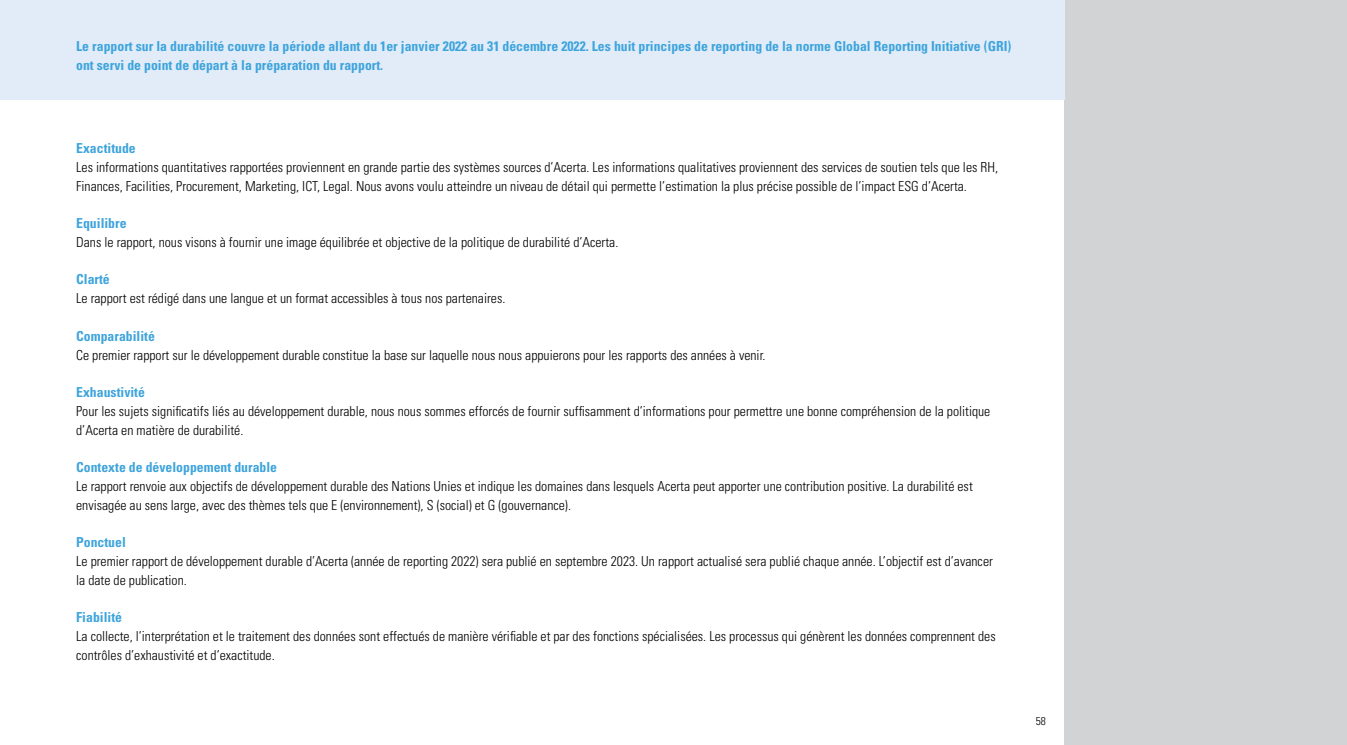
<style>
.page{position:relative;width:1347px;height:745px;background:#fff}
.page>*{position:absolute;margin:0;border:0;box-sizing:border-box;transform-origin:0 0}
.t1{font:300 condensed 13.75px/18.8px "Univers LT Std";color:#000}
.t2{font:700 condensed 13.75px/18.8px "Univers LT Std";color:#3ea4dc}
.t3{font:300 condensed 11.25px "Univers LT Std";color:#000}
</style>
<div class="page">
<div style="left:1064px;top:0;width:282px;height:744px;background:#d1d3d4"></div>
<div style="left:0;top:0;width:1064px;height:99px;background:#e1ecf8"></div>
<p class="t2" style="left:76px;top:37px;width:936px">Le rapport sur la durabilité couvre la période allant du 1er janvier 2022 au 31 décembre 2022. Les huit principes de reporting de la norme Global Reporting Initiative (GRI) ont servi de point de départ à la préparation du rapport.</p>
<p class="t2" style="left:76px;top:139px;width:61px">Exactitude</p>
<p class="t1" style="left:76px;top:157px;width:923px">Les informations quantitatives rapportées proviennent en grande partie des systèmes sources d’Acerta. Les informations qualitatives proviennent des services de soutien tels que les RH,<br>Finances, Facilities, Procurement, Marketing, ICT, Legal. Nous avons voulu atteindre un niveau de détail qui permette l’estimation la plus précise possible de l’impact ESG d’Acerta.</p>
<p class="t2" style="left:76px;top:214px;width:52px">Equilibre</p>
<p class="t1" style="left:76px;top:232px;width:544px">Dans le rapport, nous visons à fournir une image équilibrée et objective de la politique de durabilité d’Acerta.</p>
<p class="t2" style="left:76px;top:270px;width:35px">Clarté</p>
<p class="t1" style="left:76px;top:289px;width:431px">Le rapport est rédigé dans une langue et un format accessibles à tous nos partenaires.</p>
<p class="t2" style="left:76px;top:326px;width:80px">Comparabilité</p>
<p class="t1" style="left:76px;top:345px;width:691px">Ce premier rapport sur le développement durable constitue la base sur laquelle nous nous appuierons pour les rapports des années à venir.</p>
<p class="t2" style="left:76px;top:382px;width:70px">Exhaustivité</p>
<p class="t1" style="left:76px;top:401px;width:915px">Pour les sujets significatifs liés au développement durable, nous nous sommes efforcés de fournir suffisamment d’informations pour permettre une bonne compréhension de la politique d’Acerta en matière de durabilité.</p>
<p class="t2" style="left:76px;top:457px;width:202px">Contexte de développement durable</p>
<p class="t1" style="left:76px;top:476px;width:898px">Le rapport renvoie aux objectifs de développement durable des Nations Unies et indique les domaines dans lesquels Acerta peut apporter une contribution positive. La durabilité est envisagée au sens large, avec des thèmes tels que E (environnement), S (social) et G (gouvernance).</p>
<p class="t2" style="left:76px;top:532px;width:51px">Ponctuel</p>
<p class="t1" style="left:76px;top:551px;width:918px">Le premier rapport de développement durable d’Acerta (année de reporting 2022) sera publié en septembre 2023. Un rapport actualisé sera publié chaque année. L’objectif est d’avancer la date de publication.</p>
<p class="t2" style="left:76px;top:607px;width:47px">Fiabilité</p>
<p class="t1" style="left:76px;top:626px;width:921px">La collecte, l’interprétation et le traitement des données sont effectués de manière vérifiable et par des fonctions spécialisées. Les processus qui génèrent les données comprennent des contrôles d’exhaustivité et d’exactitude.</p>
<p class="t3" style="left:1035px;top:713px;width:11px">58</p>
</div>
